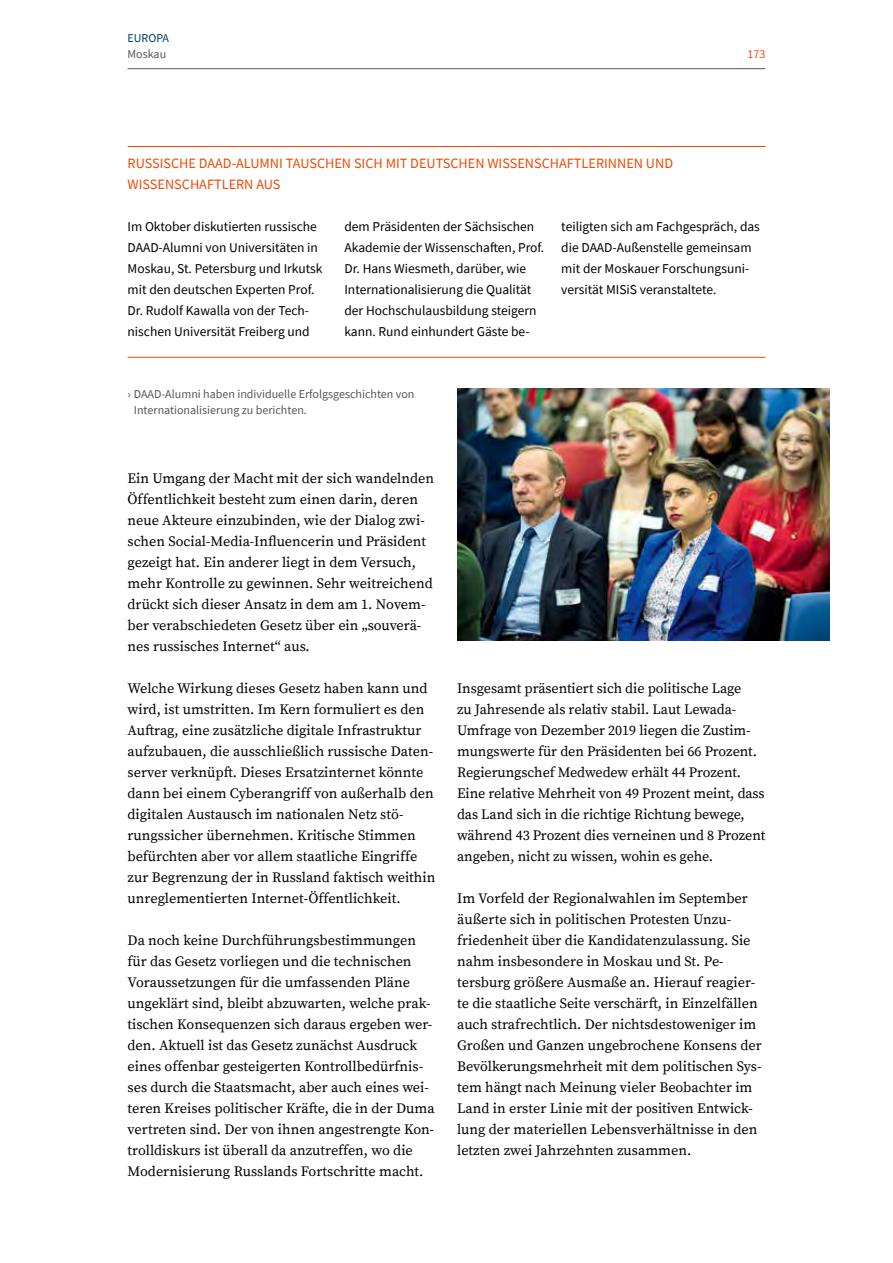
<style>
.page{position:relative;width:893px;height:1263px;background:#fff}
.page>*{position:absolute;margin:0;border:0;box-sizing:border-box;transform-origin:0 0}
.t1{font:14.25px/21px "Source Serif Pro";color:#000}
.t2{font:14.25px/21px "Source Sans Pro";color:#e94c05}
.t3{font:13.5px/21px "Source Sans Pro";color:#000}
.t4{font:12px/16.5px "Source Sans Pro";color:#565655}
.t5{font:12px "Source Sans Pro";color:#003e68}
.t6{font:12px "Source Sans Pro";color:#e94c05}
</style>
<div class="page">
<hr style="left:128px;top:146px;width:637px;height:1px;background:#e94c05">
<hr style="left:128px;top:357px;width:637px;height:1px;background:#e94c05">
<img style="left:457px;top:389px;width:372px;height:251px">
<hr style="left:128px;top:68px;width:637px;height:1px;background:#565655">
<p class="t5" style="left:128px;top:30px;width:43px">EUROPA</p>
<p class="t4" style="left:128px;top:46px;width:40px">Moskau</p>
<p class="t6" style="left:747px;top:46px;width:19px">173</p>
<p class="t2" style="left:128px;top:153px;width:547px">RUSSISCH E DAA D-ALUMN I TAUSCH EN SICH MIT DEUTSCH EN WISSENSCHAFTLERINN EN UN D -WISSENSCHAFTLERN AUS</p>
<p class="t3" style="left:128px;top:216px;width:197px">Im Oktober diskutierten russische DAA D-Alumni von Universitäten in Moskau, St. Petersburg und Irkutsk mit den deutschen Experten Prof.<br>Dr. Rudolf Kawalla von der Tech&shy;nischen Universität Freiberg und</p>
<p class="t3" style="left:344px;top:216px;width:201px">dem Präsidenten der Sächsischen Akademie der Wissenschaften, Prof.<br>Dr. H ans Wiesmeth, darüber, wie Internationalisierung die Qualität der Hochschulausbildung steigern kann. Rund einhundert Gäste be-</p>
<p class="t3" style="left:561px;top:216px;width:200px">teiligten sich am Fachgespräch, das die DAA D-Außenstelle gemeinsam mit der Moskauer Forschungsuni&shy;versität MISiS veranstaltete.</p>
<p class="t4" style="left:134px;top:385px;width:282px;text-indent:-6px">› DAA D-Alumni haben individuelle Erfolgsgeschichten von<br>Internationalisierung zu berichten.</p>
<p class="t1" style="left:128px;top:468px;width:308px">Ein Umgang der Macht mit der sich wandelnden Öffentlichkeit besteht zum einen darin, deren neue Akteure einzubinden, wie der Dialog zwi&shy;schen Social-Media-Influencerin und Präsident gezeigt hat. Ein anderer liegt in dem Versuch, mehr Kontrolle zu gewinnen. Sehr weitreichend drückt sich dieser Ansatz in dem am 1. Novem&shy;ber verabschiedeten Gesetz über ein „souverä&shy;nes russisches Internet“ aus.</p>
<p class="t1" style="left:128px;top:678px;width:309px">Welche Wirkung dieses Gesetz haben kann und wird, ist umstritten. Im Kern formuliert es den Auftrag, eine zusätzliche digitale Infrastruktur aufzubauen, die ausschließlich russische Daten&shy;server verknüpft. Dieses Ersatzinternet könnte dann bei einem Cyberangriff von außerhalb den digitalen Austausch im nationalen Netz stö&shy;rungssicher übernehmen. Kritische Stimmen befürchten aber vor allem staatliche Eingriffe zur Begrenzung der in Russland faktisch weithin unreglementierten Internet-Öffentlichkeit.</p>
<p class="t1" style="left:128px;top:930px;width:309px">Da noch keine Durchführungsbestimmungen für das Gesetz vorliegen und die technischen Voraussetzungen für die umfassenden Pläne ungeklärt sind, bleibt abzuwarten, welche prak&shy;tischen Konsequenzen sich daraus ergeben wer&shy;den. Aktuell ist das Gesetz zunächst Ausdruck eines offenbar gesteigerten Kontrollbedürfnis&shy;ses durch die Staatsmacht, aber auch eines wei&shy;teren Kreises politischer Kräfte, die in der Duma vertreten sind. Der von ihnen angestrengte Kon&shy;trolldiskurs ist überall da anzutreffen, wo die Modernisierung Russlands Fortschritte macht.</p>
<p class="t1" style="left:457px;top:678px;width:310px">Insgesamt präsentiert sich die politische Lage<br>zu Jahresende als relativ stabil. Laut Lewada-Umfrage von Dezember 2019 liegen die Zustim&shy;mungswerte für den Präsidenten bei 66 Prozent.<br>Regierungschef Medwedew erhält 44 Prozent.<br>Eine relative Mehrheit von 49 Prozent meint, dass das Land sich in die richtige Richtung bewege, während 43 Prozent dies verneinen und 8 Prozent angeben, nicht zu wissen, wohin es gehe.</p>
<p class="t1" style="left:457px;top:888px;width:306px">Im Vorfeld der Regionalwahlen im September äußerte sich in politischen Protesten Unzu&shy;friedenheit über die Kandidatenzulassung. Sie nahm insbesondere in Moskau und St. Pe&shy;tersburg größere Ausmaße an. Hierauf reagier&shy;te die staatliche Seite verschärft, in Einzelfällen auch strafrechtlich. Der nichtsdestoweniger im Großen und Ganzen ungebrochene Konsens der Bevölkerungsmehrheit mit dem politischen Sys&shy;tem hängt nach Meinung vieler Beobachter im Land in erster Linie mit der positiven Entwick&shy;lung der materiellen Lebensverhältnisse in den letzten zwei Jahrzehnten zusammen.</p>
</div>
